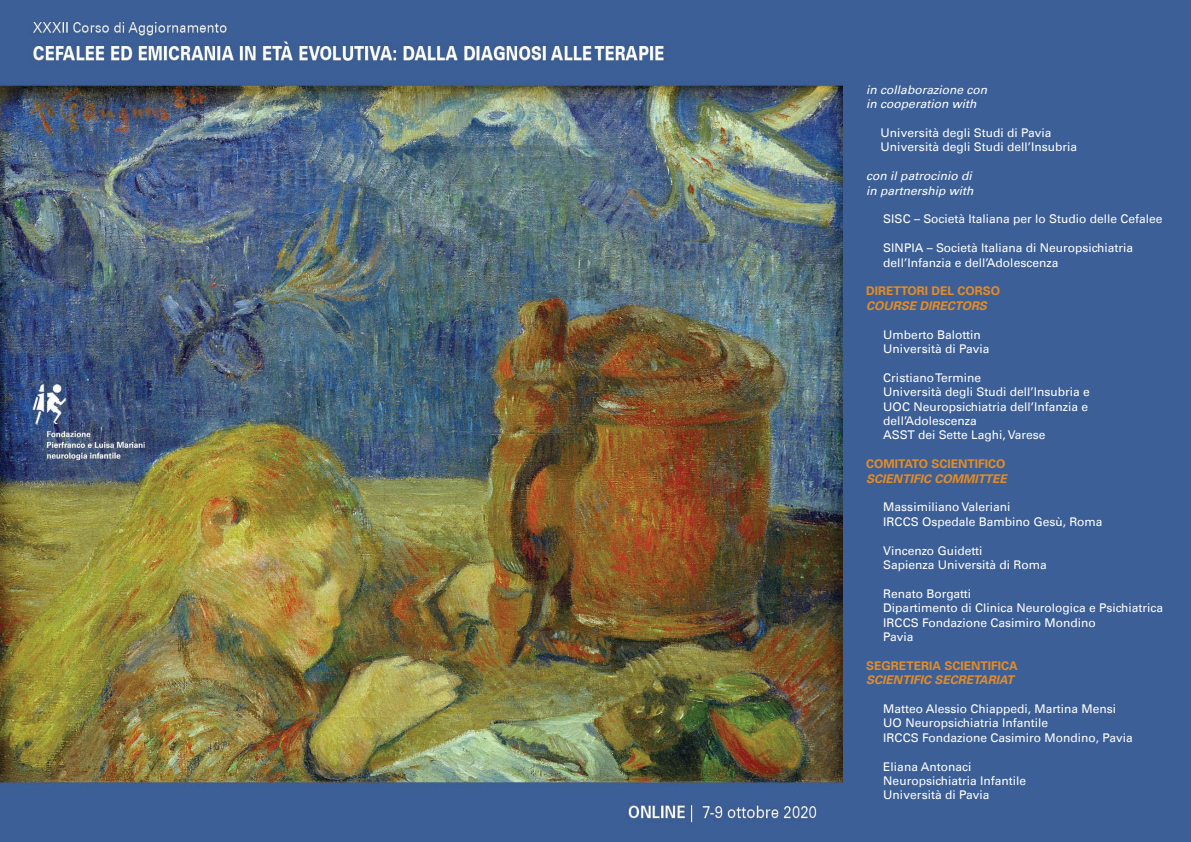
<style>
.page{position:relative;width:1191px;height:842px;background:#fff}
.page>*{position:absolute;margin:0;border:0;box-sizing:border-box;transform-origin:0 0}
.t1{font:12px/14.4px "Univers LT Std";color:#fff}
.t2{font:italic 12px/14.4px "Univers LT Std";color:#fff}
.t3{font:700 12px "Univers LT Std";color:#e48c25}
.t4{font:italic 700 12px "Univers LT Std";color:#e48c25}
</style>
<div class="page">
<img style="left:0;top:0;width:842px;height:842px">
<div style="left:843px;top:0;width:348px;height:842px;background:#3c5f97"></div>
<p class="t2" style="left:866px;top:82px;width:122px">in collaborazione con in cooperation with</p>
<p class="t1" style="left:880px;top:126px;width:198px">Università degli Studi di Pavia<br>Università degli Studi dell’Insubria</p>
<p class="t2" style="left:866px;top:169px;width:109px">con il patrocinio di in partnership with</p>
<p class="t1" style="left:883px;top:212px;width:281px">SISC – Società Italiana per lo Studio delle Cefalee</p>
<p class="t1" style="left:883px;top:241px;width:251px">SINPIA – Società Italiana di Neuropsichiatria dell’Infanzia e dell’Adolescenza</p>
<p class="t3" style="left:866px;top:284px;width:135px">DIRETTORI DEL CORSO</p>
<p class="t4" style="left:866px;top:298px;width:122px">COURSE DIRECTORS</p>
<p class="t1" style="left:883px;top:327px;width:108px">Umberto Balottin<br>Università di Pavia</p>
<p class="t1" style="left:883px;top:370px;width:208px">Cristiano Termine<br>Università degli Studi dell’Insubria e<br>UOC Neuropsichiatria dell’Infanzia e dell’Adolescenza<br>ASST dei Sette Laghi, Varese</p>
<p class="t3" style="left:866px;top:457px;width:141px">COMITATO SCIENTIFICO</p>
<p class="t4" style="left:866px;top:471px;width:142px">SCIENTIFIC COMMITTEE</p>
<p class="t1" style="left:883px;top:500px;width:221px">Massimiliano Valeriani<br>IRCCS Ospedale Bambino Gesù, Roma</p>
<p class="t1" style="left:883px;top:543px;width:165px">Vincenzo Guidetti<br>Sapienza Università di Roma</p>
<p class="t1" style="left:883px;top:586px;width:281px">Renato Borgatti<br>Dipartimento di Clinica Neurologica e Psichiatrica<br>IRCCS Fondazione Casimiro Mondino<br>Pavia</p>
<p class="t3" style="left:866px;top:658px;width:153px">SEGRETERIA SCIENTIFICA</p>
<p class="t4" style="left:866px;top:673px;width:149px">SCIENTIFIC SECRETARIAT</p>
<p class="t1" style="left:883px;top:702px;width:251px">Matteo Alessio Chiappedi, Martina Mensi<br>UO Neuropsichiatria Infantile<br>IRCCS Fondazione Casimiro Mondino, Pavia</p>
<p class="t1" style="left:883px;top:759px;width:144px">Eliana Antonaci<br>Neuropsichiatria Infantile<br>Università di Pavia</p>
</div>
